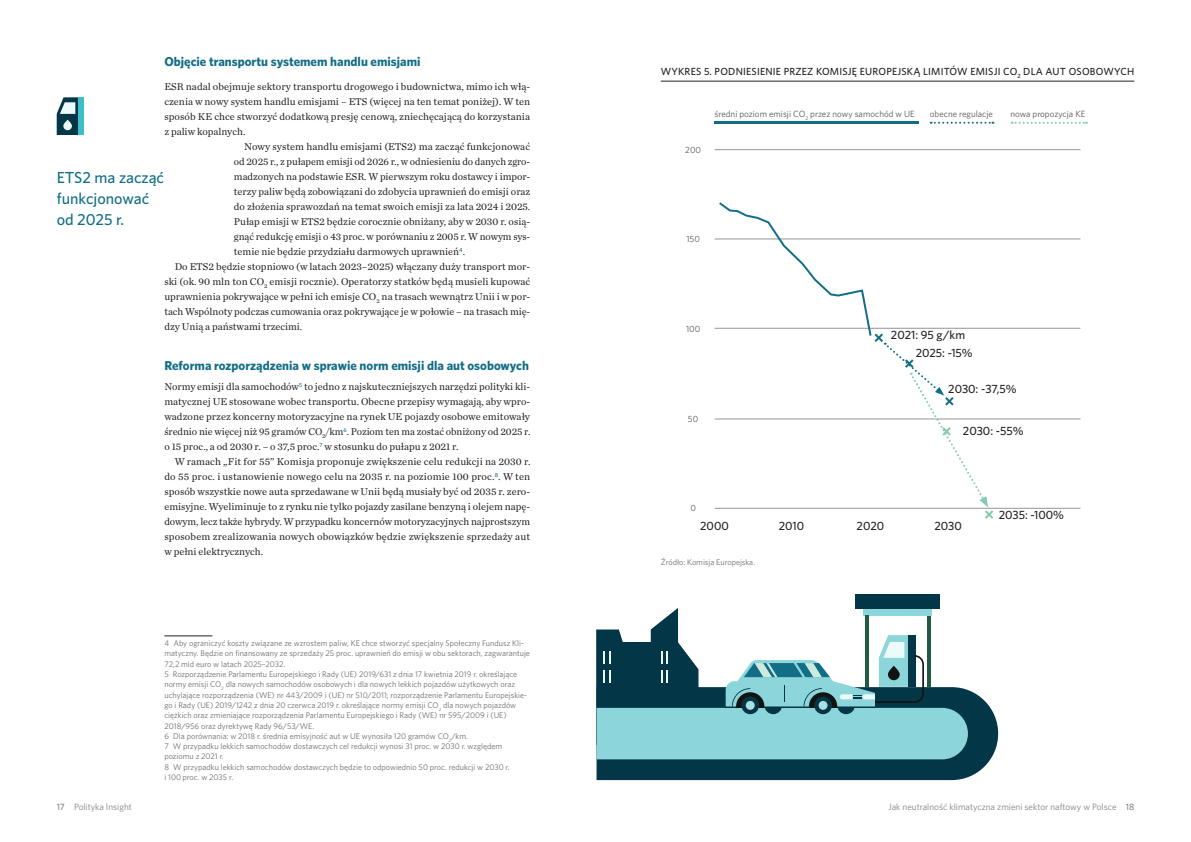
<style>
.page{position:relative;width:1191px;height:842px;background:#fff}
.page>*{position:absolute;margin:0;border:0;box-sizing:border-box;transform-origin:0 0}
.t1{font:500 16px/21px "Whitney";color:#126e87}
.t2{font:700 12.9px "Whitney";color:#126e87}
.t3{font:500 12px "Whitney";color:#231f20}
.t4{font:10.3px/15px "Chronicle Text G1";color:#231f20;text-align:justify}
.t5{font:500 10.3px "Whitney";letter-spacing:.02em;color:#231f20}
.t6{font:9.2px "Whitney";color:#808285}
.t7{font:9px "Whitney";color:#57585a}
.t8{font:8.2px/10.3px "Whitney";color:#6c6d70}
.s1{font-weight:500}
</style>
<div class="page">
<hr style="left:164px;top:636px;width:48px;height:1px;background:#231f20">
<hr style="left:660px;top:81px;width:474px;height:1px;background:#231f20">
<div style="left:855px;top:594px;width:85px;height:14px;background:#033647"></div>
<hr style="left:714px;top:149px;width:366px;height:1px;background:#939598">
<hr style="left:714px;top:239px;width:366px;height:1px;background:#939598">
<hr style="left:714px;top:328px;width:366px;height:1px;background:#939598">
<hr style="left:714px;top:419px;width:366px;height:1px;background:#939598">
<hr style="left:714px;top:508px;width:366px;height:1px;background:#939598">
<svg style="left:717px;top:202px;width:278px;height:317px"></svg>
<hr style="left:714px;top:121px;width:205px;height:2px;background:#126e87">
<svg style="left:930px;top:122px;width:63px;height:2px"></svg>
<svg style="left:1011px;top:122px;width:76px;height:2px"></svg>
<div style="left:78px;top:97px;width:5px;height:38px;background:#40bdc7"></div>
<svg style="left:57px;top:97px;width:21px;height:38px"></svg>
<svg style="left:63px;top:120px;width:9px;height:10px"></svg>
<svg style="left:596px;top:608px;width:402px;height:172px"></svg>
<p class="t2" style="left:164px;top:52px;width:258px">Objęcie transportu systemem handlu emisjami</p>
<p class="t4" style="left:164px;top:78px;width:367px">ESR nadal obejmuje sektory transportu drogowego i budownictwa, mimo ich włą-</p>
<p class="t4" style="left:164px;top:93px;width:367px">czenia w nowy system handlu emisjami – ETS (więcej na ten temat poniżej). W ten</p>
<p class="t4" style="left:164px;top:108px;width:367px">sposób KE chce stworzyć dodatkową presję cenową, zniechęcającą do korzystania</p>
<p class="t4" style="left:164px;top:123px;width:82px">z paliw kopalnych.</p>
<p class="t4" style="left:244px;top:138px;width:287px">Nowy system handlu emisjami (ETS2) ma zacząć funkcjonować</p>
<p class="t4" style="left:234px;top:153px;width:298px">od 2025 r., z pułapem emisji od 2026 r., w odniesieniu do danych zgro-</p>
<p class="t4" style="left:234px;top:168px;width:298px">madzonych na podstawie ESR. W pierwszym roku dostawcy i impor-</p>
<p class="t4" style="left:234px;top:183px;width:298px">terzy paliw będą zobowiązani do zdobycia uprawnień do emisji oraz</p>
<p class="t4" style="left:234px;top:198px;width:298px">do złożenia sprawozdań na temat swoich emisji za lata 2024 i 2025.</p>
<p class="t4" style="left:234px;top:213px;width:298px">Pułap emisji w ETS2 będzie corocznie obniżany, aby w 2030 r. osią-</p>
<p class="t4" style="left:234px;top:228px;width:298px">gnąć redukcję emisji o 43 proc. w porównaniu z 2005 r. W nowym sys-</p>
<p class="t4" style="left:234px;top:243px;width:233px">temie nie będzie przydziału darmowych uprawnień<sup>4</sup>.</p>
<p class="t4" style="left:175px;top:258px;width:357px">Do ETS2 będzie stopniowo (w latach 2023–2025) włączany duży transport mor-</p>
<p class="t4" style="left:164px;top:273px;width:367px">ski (ok. 90 mln ton CO<sub>2</sub> emisji rocznie). Operatorzy statków będą musieli kupować</p>
<p class="t4" style="left:164px;top:288px;width:367px">uprawnienia pokrywające w pełni ich emisje CO<sub>2</sub> na trasach wewnątrz Unii i w por-</p>
<p class="t4" style="left:164px;top:303px;width:367px">tach Wspólnoty podczas cumowania oraz pokrywające je w połowie – na trasach mię-</p>
<p class="t4" style="left:164px;top:318px;width:139px">dzy Unią a państwami trzecimi.</p>
<p class="t2" style="left:164px;top:357px;width:366px">Reforma rozporządzenia w sprawie norm emisji dla aut osobowych</p>
<p class="t4" style="left:164px;top:378px;width:367px">Normy emisji dla samochodów<sup>5</sup> to jedno z najskuteczniejszych narzędzi polityki kli&shy;matycznej UE stosowane wobec transportu. Obecne przepisy wymagają, aby wpro&shy;wadzone przez koncerny motoryzacyjne na rynek UE pojazdy osobowe emitowały średnio nie więcej niż 95 gramów CO<sub>2</sub>/km<sup>6</sup>. Poziom ten ma zostać obniżony od 2025 r. o 15 proc., a od 2030 r. – o 37,5 proc.<sup>7</sup> w stosunku do pułapu z 2021 r.</p>
<p class="t4" style="left:164px;top:453px;width:367px;text-indent:10px">W ramach „Fit for 55” Komisja proponuje zwiększenie celu redukcji na 2030 r. do 55 proc. i ustanowienie nowego celu na 2035 r. na poziomie 100 proc.<sup>8</sup>. W ten sposób wszystkie nowe auta sprzedawane w Unii będą musiały być od 2035 r. zero&shy;emisyjne. Wyeliminuje to z rynku nie tylko pojazdy zasilane benzyną i olejem napę&shy;dowym, lecz także hybrydy. W przypadku koncernów motoryzacyjnych najprostszym sposobem zrealizowania nowych obowiązków będzie zwiększenie sprzedaży aut w pełni elektrycznych.</p>
<h1 class="t1" style="left:57px;top:167px;width:109px">ETS2 ma zacząć funkcjonować od 2025 r.</h1>
<p class="t8" style="left:164px;top:638px;width:367px">4 Aby ograniczyć koszty związane ze wzrostem paliw, KE chce stworzyć specjalny Społeczny Fundusz Kli&shy;matyczny. Będzie on finansowany ze sprzedaży 25 proc. uprawnień do emisji w obu sektorach, zagwarantuje 72,2 mld euro w latach 2025–2032.<br>5 Rozporządzenie Parlamentu Europejskiego i Rady (UE) 2019/631 z dnia 17 kwietnia 2019 r. określające normy emisji CO<sub>2</sub> dla nowych samochodów osobowych i dla nowych lekkich pojazdów użytkowych oraz uchylające rozporządzenia (WE) nr 443/2009 i (UE) nr 510/2011; rozporządzenie Parlamentu Europejskie&shy;go i Rady (UE) 2019/1242 z dnia 20 czerwca 2019 r. określające normy emisji CO<sub>2</sub> dla nowych pojazdów ciężkich oraz zmieniające rozporządzenia Parlamentu Europejskiego i Rady (WE) nr 595/2009 i (UE)<br>2018/956 oraz dyrektywę Rady 96/53/WE.<br>6 Dla porównania: w 2018 r. średnia emisyjność aut w UE wynosiła 120 gramów CO<sub>2</sub>/km.<br>7 W przypadku lekkich samochodów dostawczych cel redukcji wynosi 31 proc. w 2030 r. względem poziomu z 2021 r.<br>8 W przypadku lekkich samochodów dostawczych będzie to odpowiednio 50 proc. redukcji w 2030 r.<br>i 100 proc. w 2035 r.</p>
<p class="t5" style="left:660px;top:65px;width:475px">WYKRES 5. PODNIESIENIE PRZEZ KOMISJĘ EUROPEJSKĄ LIMITÓW EMISJI CO<sub>2</sub> DLA AUT OSOBOWYCH</p>
<p class="t7" style="left:685px;top:143px;width:17px">200</p>
<p class="t7" style="left:714px;top:108px;width:202px">średni poziom emisji CO<sub>2</sub> przez nowy samochód w UE</p>
<p class="t7" style="left:930px;top:108px;width:65px">obecne regulacje</p>
<p class="t7" style="left:1010px;top:108px;width:76px">nowa propozycja KE</p>
<p class="t7" style="left:686px;top:233px;width:15px">150</p>
<p class="t7" style="left:686px;top:323px;width:16px">100</p>
<p class="t7" style="left:688px;top:412px;width:12px">50</p>
<p class="t7" style="left:690px;top:502px;width:7px">0</p>
<p class="t3" style="left:891px;top:327px;width:76px">2021: 95 g/km</p>
<p class="t3" style="left:915px;top:345px;width:58px">2025: -15%</p>
<p class="t3" style="left:948px;top:381px;width:70px">2030: -37,5%</p>
<p class="t3" style="left:963px;top:423px;width:62px">2030: -55%</p>
<p class="t3" style="left:998px;top:507px;width:67px">2035: -100%</p>
<p class="t3" style="left:700px;top:518px;width:30px">2000</p>
<p class="t3" style="left:779px;top:518px;width:27px">2010</p>
<p class="t3" style="left:856px;top:518px;width:29px">2020</p>
<p class="t3" style="left:934px;top:518px;width:29px">2030</p>
<p class="t8" style="left:660px;top:557px;width:96px">Źródło: Komisja Europejska.</p>
<p class="t6" style="left:57px;top:801px;width:77px"><span class="s1">17</span> Polityka Insight</p>
<p class="t6" style="left:888px;top:801px;width:247px">Jak neutralność klimatyczna zmieni sektor naftowy w Polsce <span class="s1">18</span></p>
</div>
